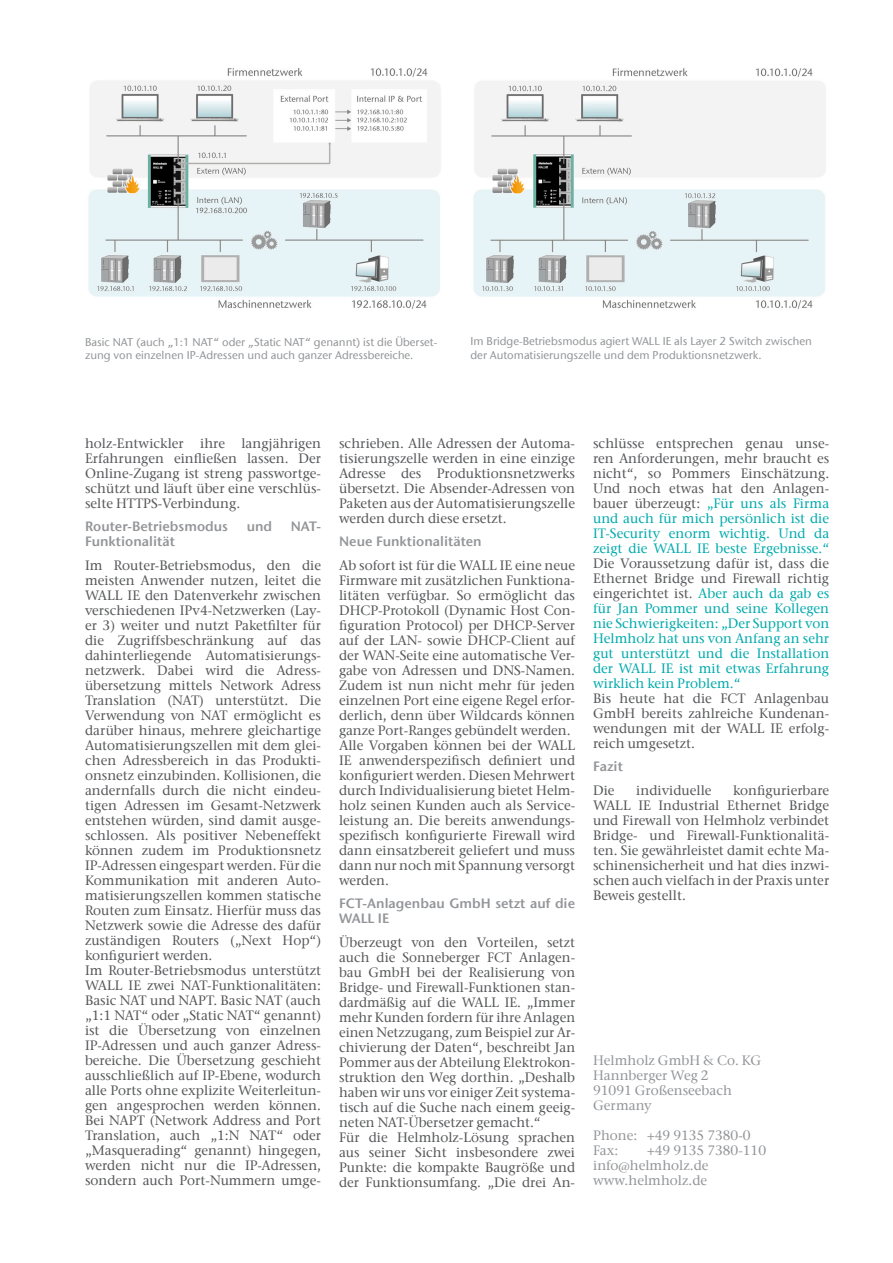
<style>
.page{position:relative;width:893px;height:1263px;background:#fff}
.page>*{position:absolute;margin:0;border:0;box-sizing:border-box;transform-origin:0 0}
.t1{font:500 13.5px/15px "ITC Stone Serif Com";color:#57585a;text-align:justify}
.t2{font:500 13.5px/15px "ITC Stone Serif Com";color:#00aaad;text-align:justify}
.t3{font:500 13.5px/15px "ITC Stone Serif Com";color:#939598}
.t4{font:13.5px/15px "ITC Stone Sans Com Semi";color:#939598}
.t5{font:500 11.25px/13.5px "ITC Stone Sans Com";color:#939598}
.s1{color:#00aaad}
.s2{color:#57585a}
</style>
<div class="page">
<img style="left:473px;top:68px;width:353px;height:241px">
<img style="left:88px;top:68px;width:353px;height:241px">
<p class="t5" style="left:85px;top:335px;width:354px">Basic NAT (auch „1:1 NAT“ oder „Static NAT“ genannt) ist die Überset&shy;zung von einzelnen IP-Adressen und auch ganzer Adressbereiche.</p>
<p class="t5" style="left:470px;top:335px;width:343px">Im Bridge-Betriebsmodus agiert WALL IE als Layer 2 Switch zwischen der Automatisierungszelle und dem Produktionsnetzwerk.</p>
<p class="t1" style="left:85px;top:436px;width:238px">holz-Entwickler ihre langjährigen Erfahrungen einfließen lassen. Der Online-Zugang ist streng passwortge&shy;schützt und läuft über eine verschlüs&shy;selte HTTPS-Verbindung.</p>
<p class="t4" style="left:85px;top:519px;width:145px">Router-Betriebsmodus</p>
<p class="t4" style="left:247px;top:519px;width:27px">und</p>
<p class="t4" style="left:291px;top:519px;width:32px">NAT-</p>
<p class="t4" style="left:85px;top:534px;width:91px">Funktionalität</p>
<p class="t1" style="left:85px;top:558px;width:238px;text-align:left">Im Router-Betriebsmodus, den die meisten Anwender nutzen, leitet die WALL IE den Datenverkehr zwischen verschiedenen IPv4-Netzwerken (Lay&shy;er 3) weiter und nutzt Paketfilter für die Zugriffsbeschränkung auf das dahinterliegende Automatisierungs&shy;netzwerk. Dabei wird die Adress&shy;übersetzung mittels Network Adress Translation (NAT) unterstützt. Die Verwendung von NAT ermöglicht es darüber hinaus, mehrere gleichartige Automatisierungszellen mit dem glei&shy;chen Adressbereich in das Produkti&shy;onsnetz einzubinden. Kollisionen, die andernfalls durch die nicht eindeu&shy;tigen Adressen im Gesamt-Netzwerk entstehen würden, sind damit ausge&shy;schlossen. Als positiver Nebeneffekt können zudem im Produktionsnetz IP-Adressen eingespart werden. Für die Kommunikation mit anderen Auto&shy;matisierungszellen kommen statische Routen zum Einsatz. Hierfür muss das Netzwerk sowie die Adresse des dafür zuständigen Routers („Next Hop“) konfiguriert werden.<br>Im Router-Betriebsmodus unterstützt WALL IE zwei NAT-Funktionalitäten:<br>Basic NAT und NAPT. Basic NAT (auch „1:1 NAT“ oder „Static NAT“ genannt) ist die Übersetzung von einzelnen IP-Adressen und auch ganzer Adress&shy;bereiche. Die Übersetzung geschieht ausschließlich auf IP-Ebene, wodurch alle Ports ohne explizite Weiterleitun&shy;gen angesprochen werden können.<br>Bei NAPT (Network Address and Port Translation, auch „1:N NAT“ oder „Masquerading“ genannt) hingegen, werden nicht nur die IP-Adressen, sondern auch Port-Nummern umge-</p>
<p class="t1" style="left:339px;top:436px;width:238px">schrieben. Alle Adressen der Automa&shy;tisierungszelle werden in eine einzige Adresse des Produktionsnetzwerks übersetzt. Die Absender-Adressen von Paketen aus der Automatisierungszelle werden durch diese ersetzt.</p>
<p class="t4" style="left:339px;top:534px;width:144px">Neue Funktionalitäten</p>
<p class="t1" style="left:339px;top:558px;width:238px;text-align:left">Ab sofort ist für die WALL IE eine neue Firmware mit zusätzlichen Funktiona&shy;litäten verfügbar. So ermöglicht das DHCP-Protokoll (Dynamic Host Con&shy;figuration Protocol) per DHCP-Server auf der LAN- sowie DHCP-Client auf der WAN-Seite eine automatische Ver&shy;gabe von Adressen und DNS-Namen.<br>Zudem ist nun nicht mehr für jeden einzelnen Port eine eigene Regel erfor&shy;derlich, denn über Wildcards können ganze Port-Ranges gebündelt werden.<br>Alle Vorgaben können bei der WALL IE anwenderspezifisch definiert und konfiguriert werden. Diesen Mehrwert durch Individualisierung bietet Helm&shy;holz seinen Kunden auch als Service&shy;leistung an. Die bereits anwendungs&shy;spezifisch konfigurierte Firewall wird dann einsatzbereit geliefert und muss dann nur noch mit Spannung versorgt werden.</p>
<p class="t4" style="left:339px;top:896px;width:238px">FCT-Anlagenbau GmbH setzt auf die<br>WALL IE</p>
<p class="t1" style="left:339px;top:935px;width:238px;text-align:left">Überzeugt von den Vorteilen, setzt auch die Sonneberger FCT Anlagen&shy;bau GmbH bei der Realisierung von Bridge- und Firewall-Funktionen stan&shy;dardmäßig auf die WALL IE. „Immer mehr Kunden fordern für ihre Anlagen einen Netzzugang, zum Beispiel zur Ar&shy;chivierung der Daten“, beschreibt Jan Pommer aus der Abteilung Elektrokon&shy;struktion den Weg dorthin. „Deshalb haben wir uns vor einiger Zeit systema&shy;tisch auf die Suche nach einem geeig&shy;neten NAT-Übersetzer gemacht.“<br>Für die Helmholz-Lösung sprachen aus seiner Sicht insbesondere zwei Punkte: die kompakte Baugröße und der Funktionsumfang. „Die drei An-</p>
<p class="t1" style="left:593px;top:436px;width:238px">schlüsse entsprechen genau unse&shy;ren Anforderungen, mehr braucht es nicht“, so Pommers Einschätzung.<br>Und noch etwas hat den Anlagen&shy;bauer überzeugt: <span class="s1">„Für uns als Firma und auch für mich persönlich ist die IT-Security enorm wichtig. Und da zeigt die WALL IE beste Ergebnisse.“</span></p>
<p class="t2" style="left:593px;top:556px;width:238px"><span class="s2">Die Voraussetzung dafür ist, dass die Ethernet Bridge und Firewall richtig eingerichtet ist.</span> Aber auch da gab es für Jan Pommer und seine Kollegen nie Schwierigkeiten: „Der Support von Helmholz hat uns von Anfang an sehr gut unterstützt und die Installation der WALL IE ist mit etwas Erfahrung wirklich kein Problem.“</p>
<p class="t1" style="left:593px;top:691px;width:238px">Bis heute hat die FCT Anlagenbau GmbH bereits zahlreiche Kundenan&shy;wendungen mit der WALL IE erfolg&shy;reich umgesetzt.</p>
<p class="t4" style="left:593px;top:759px;width:31px">Fazit</p>
<p class="t1" style="left:593px;top:783px;width:23px">Die</p>
<p class="t1" style="left:636px;top:783px;width:77px">individuelle</p>
<p class="t1" style="left:593px;top:783px;width:238px;text-indent:140px">konfigurierbare WALL IE Industrial Ethernet Bridge und Firewall von Helmholz verbindet Bridge- und Firewall-Funktionalitä&shy;ten. Sie gewährleistet damit echte Ma&shy;schinensicherheit und hat dies inzwi&shy;schen auch vielfach in der Praxis unter Beweis gestellt.</p>
<p class="t3" style="left:593px;top:1053px;width:170px">Helmholz GmbH &amp; Co. KG<br>Hannberger Weg 2<br>91091 Großenseebach<br>Germany</p>
<p class="t3" style="left:593px;top:1128px;width:159px">Phone: +49 9135 7380-0<br>Fax:</p>
<p class="t3" style="left:593px;top:1143px;width:174px;text-indent:54px">+49 9135 7380-110 info@helmholz.de www.helmholz.de</p>
</div>
